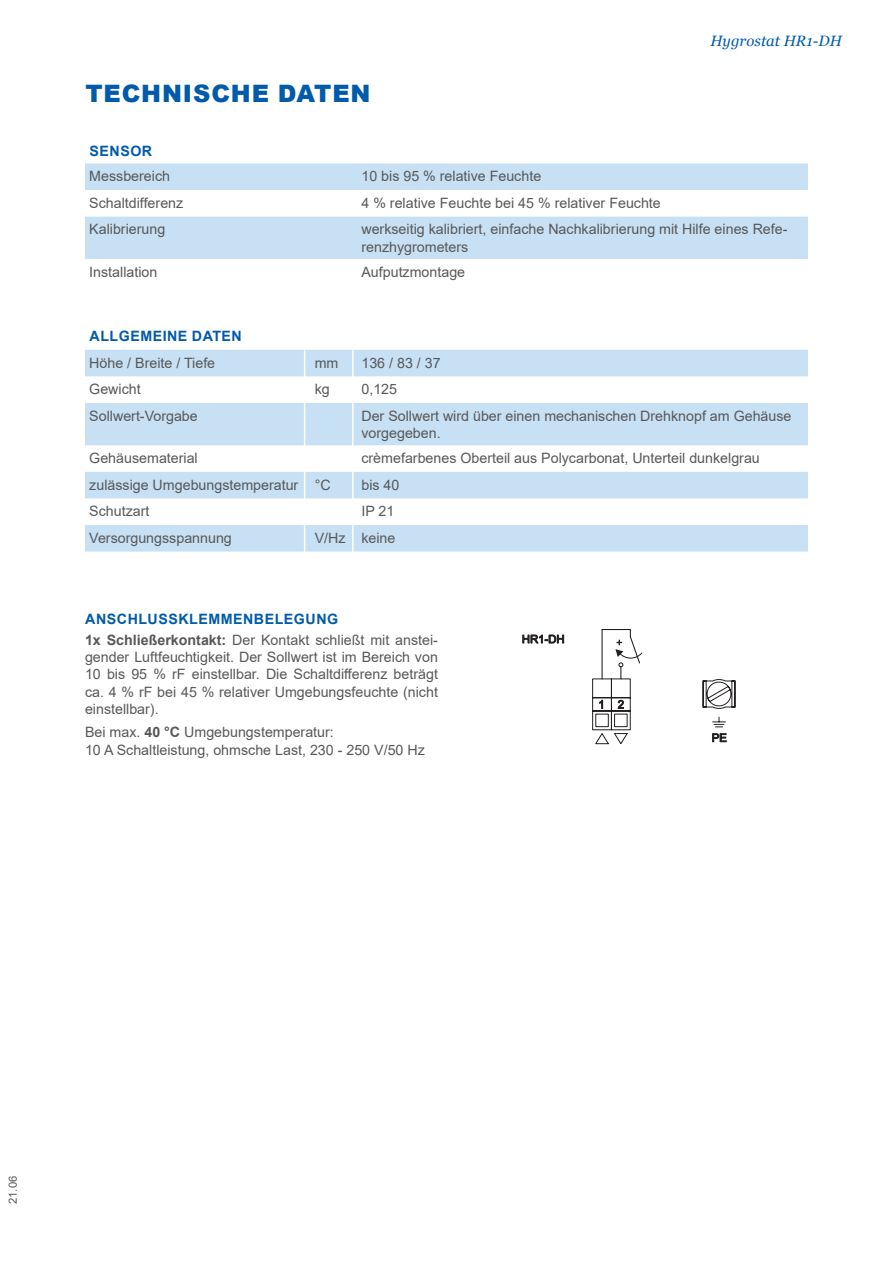
<style>
.page{position:relative;width:893px;height:1263px;background:#fff}
.page>*{position:absolute;margin:0;border:0;box-sizing:border-box;transform-origin:0 0}
.t1{font:900 24px "Arial";letter-spacing:.035em;color:#015aaa}
.t2{font:italic 15px "Georgia";color:#015aaa}
.t3{font:14.25px/17.1px "Arial";color:#57585a}
.t4{font:700 14.25px "Arial";letter-spacing:.035em;color:#015aaa}
.t5{font:11.25px "Arial";color:#231f20}
.t6{font:11.25px "Arial";color:#57585a}
.s1{font-weight:700}
</style>
<div class="page">
<svg style="left:85px;top:163px;width:723px;height:96px;fill:#c7e0f3"></svg>
<svg style="left:85px;top:350px;width:723px;height:202px;fill:#c7e0f3"></svg>
<hr style="left:304px;top:317px;width:1px;height:248px;background:#fff">
<hr style="left:352px;top:318px;width:2px;height:248px;background:#fff">
<svg style="left:592px;top:629px;width:51px;height:115px"></svg>
<svg style="left:713px;top:717px;width:12px;height:10px"></svg>
<svg style="left:703px;top:679px;width:32px;height:30px"></svg>
<p class="t1" style="left:85px;top:76px;width:287px">TECHNISCHE DATEN</p>
<p class="t2" style="left:710px;top:31px;width:133px">Hygrostat HR1-DH</p>
<p class="t4" style="left:90px;top:141px;width:64px">SENSOR</p>
<p class="t3" style="left:89px;top:168px;width:82px">Messbereich</p>
<p class="t3" style="left:361px;top:168px;width:181px">10 bis 95 % relative Feuchte</p>
<p class="t3" style="left:89px;top:194px;width:95px">Schaltdifferenz</p>
<p class="t3" style="left:361px;top:194px;width:301px">4 % relative Feuchte bei 45 % relativer Feuchte</p>
<p class="t3" style="left:89px;top:221px;width:78px">Kalibrierung</p>
<p class="t3" style="left:361px;top:221px;width:428px">werkseitig kalibriert, einfache Nachkalibrierung mit Hilfe eines Refe&shy;renzhygrometers</p>
<p class="t3" style="left:89px;top:263px;width:70px">Installation</p>
<p class="t3" style="left:361px;top:263px;width:105px">Aufputzmontage</p>
<p class="t4" style="left:90px;top:326px;width:154px">ALLGEMEINE DATEN</p>
<p class="t3" style="left:89px;top:354px;width:127px">Höhe / Breite / Tiefe</p>
<p class="t3" style="left:315px;top:354px;width:25px">mm</p>
<p class="t3" style="left:361px;top:354px;width:81px">136 / 83 / 37</p>
<p class="t3" style="left:89px;top:380px;width:53px">Gewicht</p>
<p class="t3" style="left:315px;top:380px;width:17px">kg</p>
<p class="t3" style="left:361px;top:380px;width:37px">0,125</p>
<p class="t3" style="left:89px;top:407px;width:110px">Sollwert-Vorgabe</p>
<p class="t3" style="left:361px;top:407px;width:432px">Der Sollwert wird über einen mechanischen Drehknopf am Gehäuse vorgegeben.</p>
<p class="t3" style="left:89px;top:449px;width:110px">Gehäusematerial</p>
<p class="t3" style="left:361px;top:449px;width:400px">crèmefarbenes Oberteil aus Polycarbonat, Unterteil dunkelgrau</p>
<p class="t3" style="left:89px;top:476px;width:211px">zulässige Umgebungstemperatur</p>
<p class="t3" style="left:315px;top:476px;width:17px">°C</p>
<p class="t3" style="left:361px;top:476px;width:40px">bis 40</p>
<p class="t3" style="left:89px;top:503px;width:62px">Schutzart</p>
<p class="t3" style="left:361px;top:503px;width:35px">IP 21</p>
<p class="t3" style="left:89px;top:529px;width:144px">Versorgungsspannung</p>
<p class="t3" style="left:315px;top:529px;width:32px">V/Hz</p>
<p class="t3" style="left:361px;top:529px;width:36px">keine</p>
<p class="t4" style="left:85px;top:609px;width:254px">ANSCHLUSSKLEMMENBELEGUNG</p>
<p class="t3" style="left:85px;top:632px;width:354px;text-align:justify"><span class="s1">1x Schließerkontakt:</span> Der Kontakt schließt mit anstei&shy;gender Luftfeuchtigkeit. Der Sollwert ist im Bereich von 10 bis 95 % rF einstellbar. Die Schaltdifferenz beträgt ca. 4 % rF bei 45 % relativer Umgebungsfeuchte (nicht einstellbar).</p>
<p class="t3" style="left:85px;top:723px;width:250px">Bei max. <span class="s1">40 °C</span> Umgebungstemperatur:</p>
<p class="t3" style="left:85px;top:741px;width:341px">10 A Schaltleistung, ohmsche Last, 230 - 250 V/50 Hz</p>
<p class="t5" style="left:522px;top:635px;width:44px">HR1-DH</p>
<p class="t5" style="left:598px;top:700px;width:27px">1 2</p>
<p class="t5" style="left:712px;top:733px;width:17px">PE</p>
<p class="t6" style="left:5px;top:1204px;width:30px;rotate:-90deg">21.06</p>
</div>
